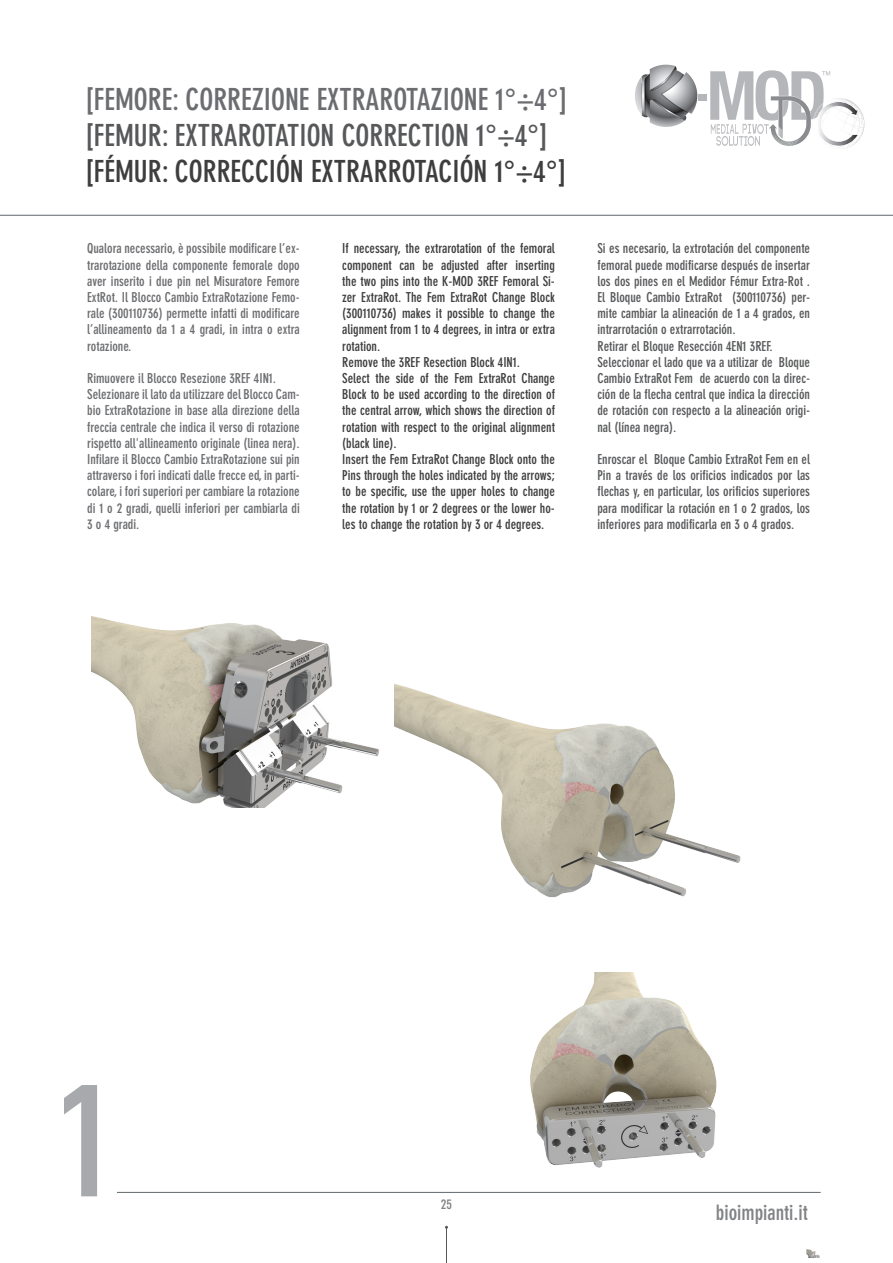
<style>
.page{position:relative;width:893px;height:1263px;background:#fff}
.page>*{position:absolute;margin:0;border:0;box-sizing:border-box;transform-origin:0 0}
.t1{font:159px "DIN Condensed";color:#a8a9ad}
.t2{font:700 condensed 30px "DIN Neuzeit Grotesk";color:#6c6d70}
.t3{font:700 condensed 30px "DIN Neuzeit Grotesk";color:#3e3e3f}
.t4{font:700 condensed 30px "DIN Neuzeit Grotesk";color:#57585a}
.t5{font:700 condensed 21px "DIN Neuzeit Grotesk";color:#808285}
.t6{font:700 condensed 13.5px/16.2px "DIN Neuzeit Grotesk";color:#6c6d70;text-align:justify}
.t7{font:700 condensed 13.5px/16.2px "DIN Neuzeit Grotesk";color:#57585a;text-align:justify}
.t8{font:700 condensed 13.5px/16.2px "DIN Neuzeit Grotesk";color:#3e3e3f;text-align:justify}
.t9{font:700 condensed 13.5px "DIN Neuzeit Grotesk";color:#808285}
</style>
<div class="page">
<hr style="left:446px;top:1227px;width:1px;height:36px;background:#57585a">
<svg style="left:635px;top:65px;width:62px;height:62px"></svg>
<div style="left:698px;top:94px;width:9px;height:6px;background:#b5b6b9"></div>
<svg style="left:710px;top:70px;width:155px;height:78px"></svg>
<img style="left:91px;top:616px;width:288px;height:192px">
<img style="left:394px;top:684px;width:347px;height:214px">
<img style="left:297px;top:972px;width:524px;height:285px">
<hr style="left:117px;top:1192px;width:704px;height:1px;background:#62676d">
<hr style="left:0;top:215px;width:893px;height:1px;background:#62676d">
<p class="t2" style="left:85px;top:82px;width:484px">[FEMORE: CORREZIONE EXTRAROTAZIONE 1°÷4°]</p>
<p class="t4" style="left:85px;top:118px;width:465px">[FEMUR: EXTRAROTATION CORRECTION 1°÷4°]</p>
<p class="t3" style="left:85px;top:154px;width:483px">[FÉMUR: CORRECCIÓN EXTRARROTACIÓN 1°÷4°]</p>
<p class="t6" style="left:87px;top:241px;width:214px">Qualora necessario, è possibile modificare l’ex&shy;trarotazione della componente femorale dopo aver inserito i due pin nel Misuratore Femore ExtRot. Il Blocco Cambio ExtraRotazione Femo&shy;rale (300110736) permette infatti di modificare l’allineamento da 1 a 4 gradi, in intra o extra rotazione.</p>
<p class="t6" style="left:87px;top:370px;width:191px">Rimuovere il Blocco Resezione 3REF 4IN1.</p>
<p class="t6" style="left:87px;top:387px;width:214px">Selezionare il lato da utilizzare del Blocco Cam&shy;bio ExtraRotazione in base alla direzione della freccia centrale che indica il verso di rotazione rispetto all'allineamento originale (linea nera).</p>
<p class="t6" style="left:87px;top:451px;width:214px">Infilare il Blocco Cambio ExtraRotazione sui pin attraverso i fori indicati dalle frecce ed, in parti&shy;colare, i fori superiori per cambiare la rotazione di 1 o 2 gradi, quelli inferiori per cambiarla di 3 o 4 gradi.</p>
<p class="t8" style="left:342px;top:241px;width:214px">If necessary, the extrarotation of the femoral component can be adjusted after inserting the two pins into the K-MOD 3REF Femoral Si&shy;zer ExtraRot. The Fem ExtraRot Change Block (300110736) makes it possible to change the alignment from 1 to 4 degrees, in intra or extra rotation.</p>
<p class="t8" style="left:342px;top:354px;width:179px">Remove the 3REF Resection Block 4IN1.</p>
<p class="t8" style="left:342px;top:370px;width:214px">Select the side of the Fem ExtraRot Change Block to be used according to the direction of the central arrow, which shows the direction of rotation with respect to the original alignment (black line).</p>
<p class="t8" style="left:342px;top:451px;width:214px">Insert the Fem ExtraRot Change Block onto the Pins through the holes indicated by the arrows; to be specific, use the upper holes to change the rotation by 1 or 2 degrees or the lower ho&shy;les to change the rotation by 3 or 4 degrees.</p>
<p class="t7" style="left:597px;top:241px;width:214px">Si es necesario, la extrotación del componente femoral puede modificarse después de insertar los dos pines en el Medidor Fémur Extra-Rot .<br>El Bloque Cambio ExtraRot (300110736) per&shy;mite cambiar la alineación de 1 a 4 grados, en intrarrotación o extrarrotación.</p>
<p class="t7" style="left:597px;top:338px;width:177px">Retirar el Bloque Resección 4EN1 3REF.</p>
<p class="t7" style="left:597px;top:354px;width:214px">Seleccionar el lado que va a utilizar de Bloque Cambio ExtraRot Fem de acuerdo con la direc&shy;ción de la flecha central que indica la dirección de rotación con respecto a la alineación origi&shy;nal (línea negra).</p>
<p class="t7" style="left:597px;top:451px;width:214px">Enroscar el Bloque Cambio ExtraRot Fem en el Pin a través de los orificios indicados por las flechas y, en particular, los orificios superiores para modificar la rotación en 1 o 2 grados, los inferiores para modificarla en 3 o 4 grados.</p>
<p class="t1" style="left:52px;top:1053px;width:68px">1</p>
<p class="t9" style="left:441px;top:1197px;width:13px">25</p>
<h3 class="t5" style="left:716px;top:1201px;width:94px">bioimpianti.it</h3>
</div>
